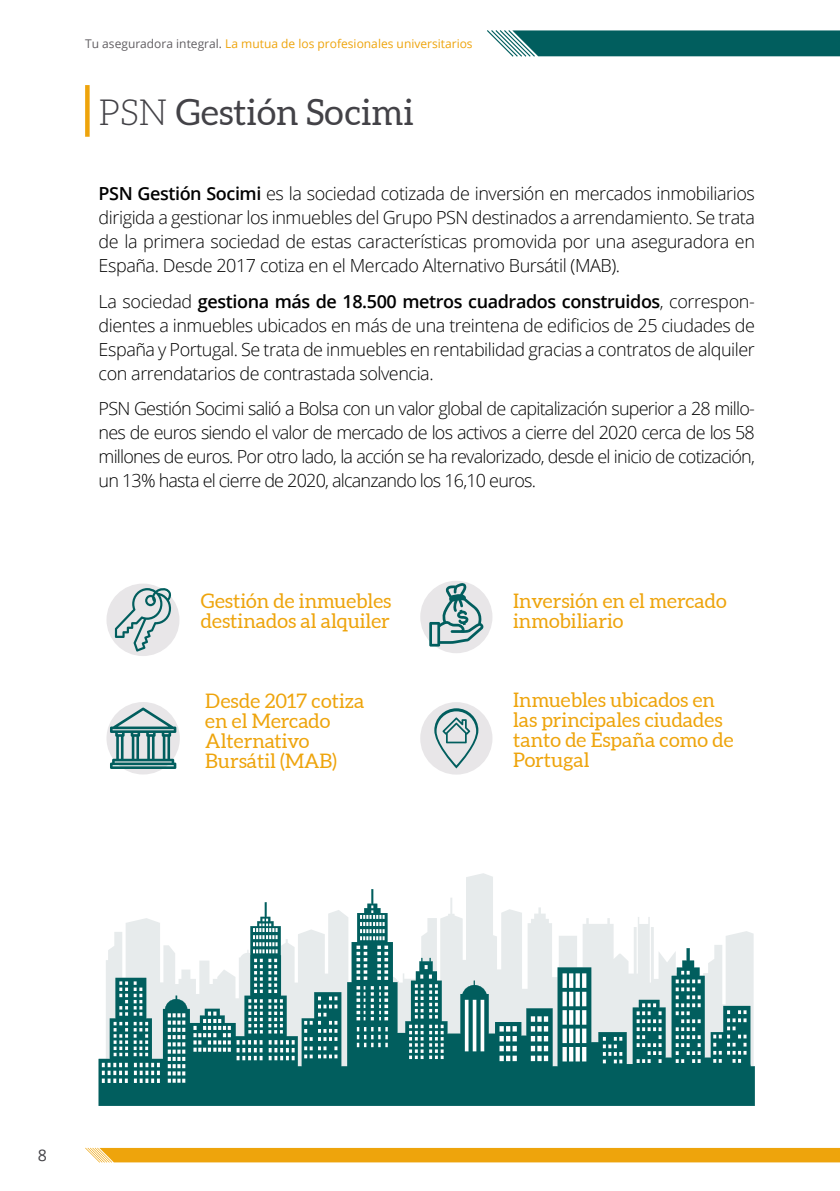
<style>
.page{position:relative;width:840px;height:1191px;background:#fff}
.page>*{position:absolute;margin:0;border:0;box-sizing:border-box;transform-origin:0 0}
.t1{font:36px "Aleo";color:#434247}
.t2{font:20px/20px "Aleo";color:#eea40c}
.t3{font:300 18px/24px "Open Sans";letter-spacing:-.025em;color:#000;text-align:justify}
.t4{font:16px "Open Sans";color:#434247}
.t5{font:12px "Open Sans";color:#eea40c}
.s1{color:#615e62}
.s2{font-weight:300}
.s3{font-weight:600}
</style>
<div class="page">
<svg style="left:85px;top:1147px;width:755px;height:15px"></svg>
<svg style="left:487px;top:30px;width:353px;height:27px"></svg>
<div style="left:85px;top:85px;width:5px;height:52px;background:#eea40c"></div>
<svg style="left:99px;top:889px;width:655px;height:217px"></svg>
<div style="left:106px;top:583px;width:73px;height:73px;background:#e8e6e8;border-radius:50%"></div>
<svg style="left:115px;top:588px;width:58px;height:63px"></svg>
<div style="left:420px;top:581px;width:72px;height:72px;background:#e8e6e8;border-radius:50%"></div>
<svg style="left:429px;top:583px;width:54px;height:63px"></svg>
<div style="left:106px;top:702px;width:74px;height:72px;background:#e8e6e8;border-radius:50%"></div>
<svg style="left:110px;top:707px;width:66px;height:62px"></svg>
<div style="left:420px;top:702px;width:72px;height:72px;background:#e8e6e8;border-radius:50%"></div>
<svg style="left:434px;top:708px;width:44px;height:60px"></svg>
<p class="t5" style="left:85px;top:35px;width:389px"><span class="s1">Tu aseguradora integral.</span> La mutua de los profesionales universitarios</p>
<h1 class="t1" style="left:99px;top:92px;width:317px"><span class="s2">PSN</span> Gestión Socimi</h1>
<p class="t3" style="left:99px;top:181px;width:657px"><span class="s3">PSN Gestión Socimi</span> es la sociedad cotizada de inversión en mercados inmobiliarios dirigida a gestionar los inmuebles del Grupo PSN destinados a arrendamiento. Se trata de la primera sociedad de estas características promovida por una aseguradora en España. Desde 2017 cotiza en el Mercado Alternativo Bursátil (MAB).</p>
<p class="t3" style="left:99px;top:288px;width:657px">La sociedad <span class="s3">gestiona más de 18.500 metros cuadrados construidos</span>, correspon&shy;dientes a inmuebles ubicados en más de una treintena de edificios de 25 ciudades de España y Portugal. Se trata de inmuebles en rentabilidad gracias a contratos de alquiler con arrendatarios de contrastada solvencia.</p>
<p class="t3" style="left:99px;top:396px;width:657px">PSN Gestión Socimi salió a Bolsa con un valor global de capitalización superior a 28 millo&shy;nes de euros siendo el valor de mercado de los activos a cierre del 2020 cerca de los 58 millones de euros. Por otro lado, la acción se ha revalorizado, desde el inicio de cotización, un 13% hasta el cierre de 2020, alcanzando los 16,10 euros.</p>
<p class="t2" style="left:201px;top:592px;width:192px">Gestión de inmuebles destinados al alquiler</p>
<p class="t2" style="left:513px;top:592px;width:215px">Inversión en el mercado inmobiliario</p>
<p class="t2" style="left:205px;top:691px;width:160px">Desde 2017 cotiza en el Mercado<br>Alternativo<br>Bursátil (MAB)</p>
<p class="t2" style="left:513px;top:690px;width:222px">Inmuebles ubicados en las principales ciudades tanto de España como de<br>Portugal</p>
<p class="t4" style="left:38px;top:1144px;width:11px">8</p>
</div>
